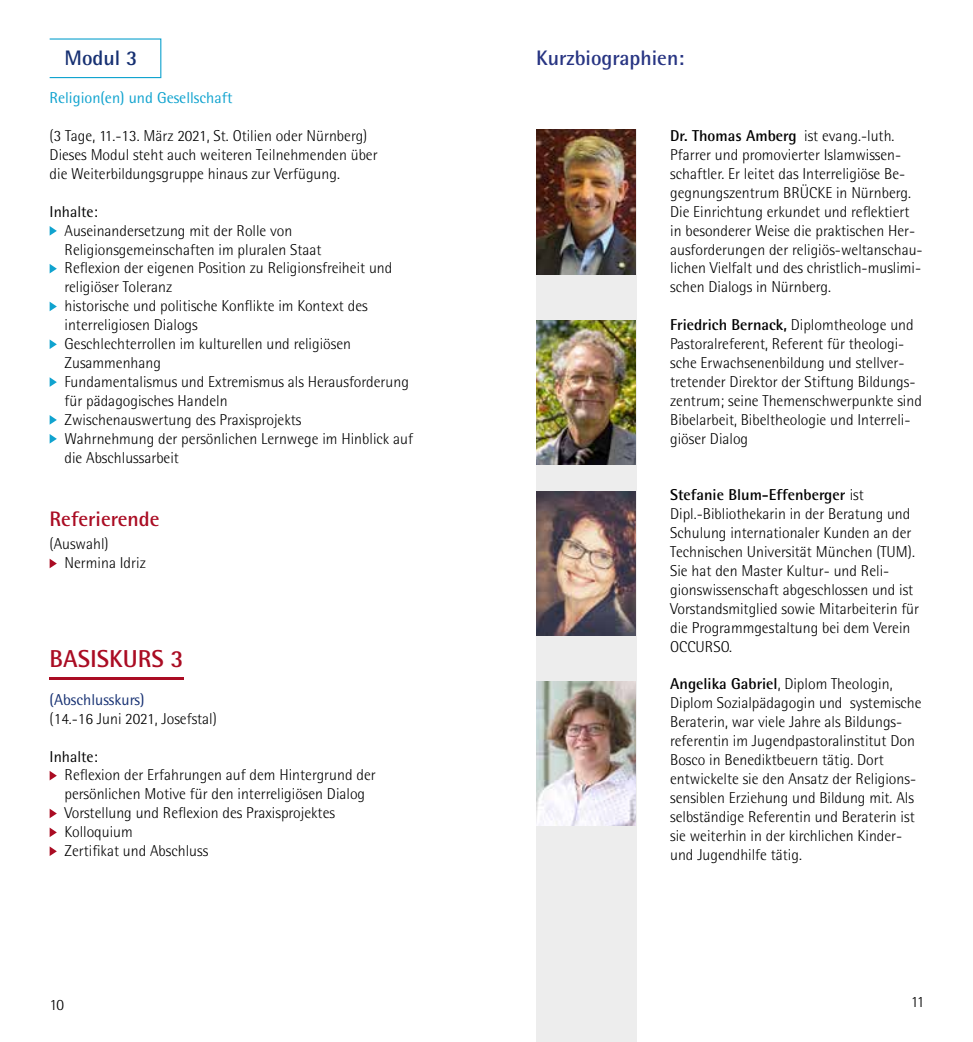
<style>
.page{position:relative;width:973px;height:1042px;background:#fff}
.page>*{position:absolute;margin:0;border:0;box-sizing:border-box;transform-origin:0 0}
.t1{font:700 24.5px "Rotis Semi Sans";color:#aa0c23}
.t2{font:700 21px "Rotis Semi Sans";color:#283583}
.t3{font:700 21px "Rotis Semi Sans";color:#aa0c23}
.t4{font:700 21px "Rotis Semi Sans";color:#163072}
.t5{font:300 15.75px/18.9px "Rotis Semi Sans";color:#000}
.t6{font:15.75px "Rotis Semi Sans";color:#10a3cf}
.t7{font:15.75px "Rotis Semi Sans";color:#000}
.t8{font:15.75px "Rotis Semi Sans";color:#163072}
.s1{font-weight:700}
</style>
<div class="page">
<div style="left:536px;top:129px;width:101px;height:913px;background:#ededed"></div>
<svg style="left:50px;top:226px;width:7px;height:10px"></svg>
<svg style="left:50px;top:264px;width:7px;height:9px"></svg>
<svg style="left:50px;top:302px;width:7px;height:9px"></svg>
<svg style="left:50px;top:339px;width:7px;height:10px"></svg>
<svg style="left:50px;top:377px;width:7px;height:10px"></svg>
<svg style="left:50px;top:415px;width:7px;height:10px"></svg>
<svg style="left:50px;top:434px;width:7px;height:9px"></svg>
<svg style="left:50px;top:559px;width:7px;height:9px"></svg>
<svg style="left:50px;top:771px;width:7px;height:9px"></svg>
<svg style="left:50px;top:809px;width:7px;height:9px"></svg>
<svg style="left:50px;top:828px;width:7px;height:9px"></svg>
<svg style="left:50px;top:846px;width:7px;height:10px"></svg>
<img style="left:536px;top:129px;width:99px;height:145px">
<img style="left:536px;top:320px;width:99px;height:145px">
<img style="left:536px;top:491px;width:99px;height:144px">
<div style="left:49px;top:38px;width:112px;height:40px;border:1px solid #10a3cf"></div>
<hr style="left:50px;top:677px;width:134px;height:3px;background:#aa0c23">
<img style="left:536px;top:681px;width:99px;height:145px">
<h2 class="t4" style="left:64px;top:45px;width:74px">Modul 3</h2>
<p class="t6" style="left:50px;top:89px;width:184px">Religion(en) und Gesellschaft</p>
<p class="t5" style="left:50px;top:126px;width:329px">(3 Tage, 11.-13. März 2021, St. Otilien oder Nürnberg)<br>Dieses Modul steht auch weiteren Teilnehmenden über die Weiterbildungsgruppe hinaus zur Verfügung.</p>
<p class="t7" style="left:50px;top:202px;width:50px">Inhalte:</p>
<p class="t5" style="left:64px;top:221px;width:350px">Auseinandersetzung mit der Rolle von Religionsgemeinschaften im pluralen Staat<br>Reflexion der eigenen Position zu Religionsfreiheit und religiöser Toleranz<br>historische und politische Konflikte im Kontext des interreligiosen Dialogs<br>Geschlechterrollen im kulturellen und religiösen Zusammenhang<br>Fundamentalismus und Extremismus als Herausforderung für pädagogisches Handeln<br>Zwischenauswertung des Praxisprojekts<br>Wahrnehmung der persönlichen Lernwege im Hinblick auf die Abschlussarbeit</p>
<h2 class="t3" style="left:50px;top:505px;width:111px">Referierende</h2>
<p class="t5" style="left:64px;top:534px;width:83px;text-indent:-15px">(Auswahl)<br>Nermina Idriz</p>
<h1 class="t1" style="left:50px;top:643px;width:135px">BASISKURS 3</h1>
<p class="t8" style="left:50px;top:690px;width:96px">(Abschlusskurs)</p>
<p class="t5" style="left:50px;top:709px;width:169px">(14.-16 Juni 2021, Josefstal)</p>
<p class="t7" style="left:50px;top:747px;width:50px">Inhalte:</p>
<p class="t5" style="left:64px;top:765px;width:313px">Reflexion der Erfahrungen auf dem Hintergrund der persönlichen Motive für den interreligiösen Dialog Vorstellung und Reflexion des Praxisprojektes Kolloquium<br>Zertifikat und Abschluss</p>
<h2 class="t2" style="left:536px;top:45px;width:149px">Kurzbiographien:</h2>
<p class="t5" style="left:670px;top:126px;width:254px"><span class="s1">Dr. Thomas Amberg</span> ist evang.-luth.<br>Pfarrer und promovierter Islamwissen&shy;schaftler. Er leitet das Interreligiöse Be&shy;gegnungszentrum BRÜCKE in Nürnberg.<br>Die Einrichtung erkundet und reflektiert in besonderer Weise die praktischen Her&shy;ausforderungen der religiös-weltanschau&shy;lichen Vielfalt und des christlich-muslimi&shy;schen Dialogs in Nürnberg.</p>
<p class="t5" style="left:670px;top:315px;width:253px"><span class="s1">Friedrich Bernack,</span> Diplomtheologe und Pastoralreferent, Referent für theologi&shy;sche Erwachsenenbildung und stellver&shy;tretender Direktor der Stiftung Bildungs&shy;zentrum; seine Themenschwerpunkte sind Bibelarbeit, Bibeltheologie und Interreli&shy;giöser Dialog</p>
<p class="t5" style="left:670px;top:485px;width:250px"><span class="s1">Stefanie Blum-Effenberger</span> ist Dipl.-Bibliothekarin in der Beratung und Schulung internationaler Kunden an der Technischen Universität München (TUM).<br>Sie hat den Master Kultur- und Reli&shy;gionswissenschaft abgeschlossen und ist Vorstandsmitglied sowie Mitarbeiterin für die Programmgestaltung bei dem Verein OCCURSO.</p>
<p class="t5" style="left:670px;top:674px;width:253px"><span class="s1">Angelika Gabriel</span>, Diplom Theologin, Diplom Sozialpädagogin und systemische Beraterin, war viele Jahre als Bildungs&shy;referentin im Jugendpastoralinstitut Don Bosco in Benediktbeuern tätig. Dort entwickelte sie den Ansatz der Religions&shy;sensiblen Erziehung und Bildung mit. Als selbständige Referentin und Beraterin ist sie weiterhin in der kirchlichen Kinder&shy;und Jugendhilfe tätig.</p>
<p class="t5" style="left:50px;top:995px;width:16px">10</p>
<p class="t5" style="left:910px;top:992px;width:15px">11</p>
</div>
